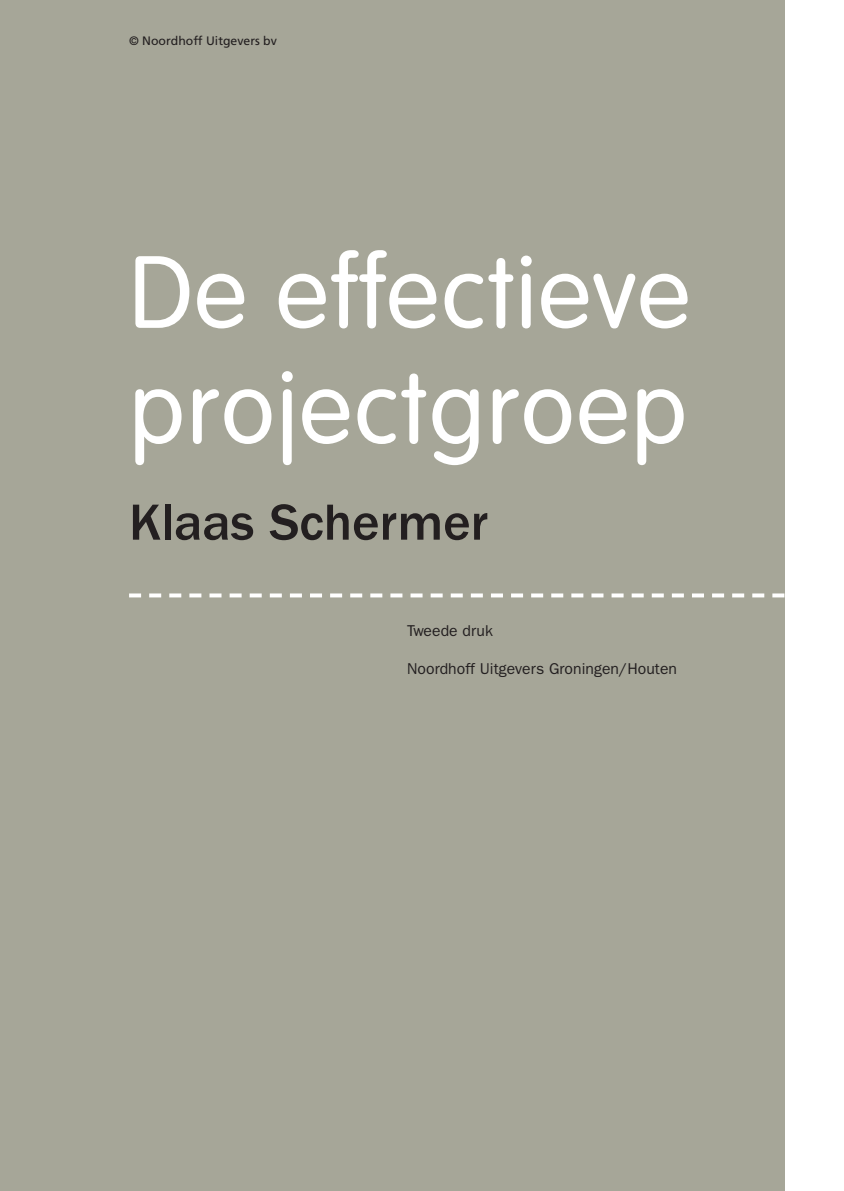
<style>
.page{position:relative;width:844px;height:1191px;background:#fff}
.page>*{position:absolute;margin:0;border:0;box-sizing:border-box;transform-origin:0 0}
.t1{font:300 100.62px/115.5px "VAG Rounded Std";letter-spacing:.02em;color:#fff}
.t2{font:500 52.5px "ITC Franklin Gothic Std";color:#231f20}
.t3{font:15.75px "ITC Franklin Gothic Std";letter-spacing:.005em;color:#231f20}
.t4{font:12.25px "Frutiger LT Std";color:#231f20}
</style>
<div class="page">
<div style="left:0;top:0;width:784px;height:1191px;background:#a6a698"></div>
<svg style="left:129px;top:593px;width:655px;height:4px"></svg>
<p class="t4" style="left:129px;top:35px;width:149px">© Noordhoff Uitgevers bv</p>
<h1 class="t1" style="left:129px;top:242px;width:562px">De effectieve projectgroep</h1>
<h2 class="t2" style="left:129px;top:502px;width:360px">Klaas Schermer</h2>
<p class="t3" style="left:407px;top:624px;width:87px">Tweede druk</p>
<p class="t3" style="left:407px;top:663px;width:271px">Noordhoff Uitgevers Groningen/Houten</p>
</div>
